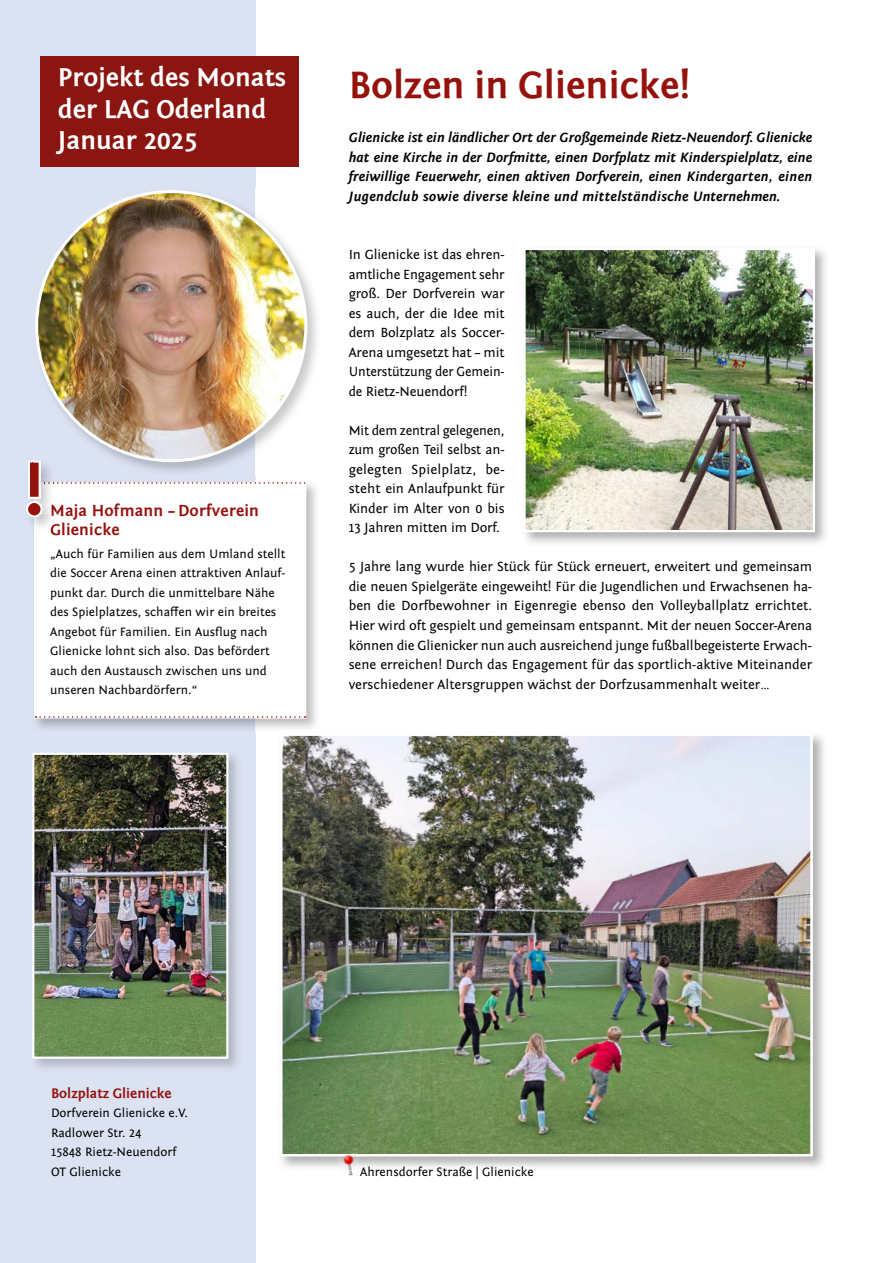
<style>
.page{position:relative;width:893px;height:1263px;background:#fff}
.page>*{position:absolute;margin:0;border:0;box-sizing:border-box;transform-origin:0 0}
.t1{font:700 39px "Fontin Sans";color:#96120c}
.t2{font:700 26.55px/31.8px "Fontin Sans";color:#fff}
.t3{font:700 16.5px/19.5px "Fontin Sans";letter-spacing:.01em;color:#96120c}
.t4{font:700 14.25px "Fontin Sans";color:#96120c}
.t5{font:13.95px/19.5px "Fontin Sans";letter-spacing:-.01em;color:#000;text-align:justify}
.t6{font:italic 700 13.95px/19.5px "Fontin Sans";letter-spacing:.03em;color:#000;text-align:justify}
.t7{font:12.75px/19.5px "Fontin Sans";color:#000}
</style>
<div class="page">
<div style="left:0;top:0;width:255px;height:1263px;background:#dbe2f2"></div>
<img style="left:281px;top:735px;width:543px;height:433px">
<img style="left:360px;top:1166px;width:173px;height:2px">
<img style="left:281px;top:735px;width:532px;height:421px">
<img style="left:36px;top:484px;width:281px;height:249px">
<img style="left:277px;top:731px;width:40px;height:2px">
<div style="left:34px;top:482px;width:272px;height:236px;background:#fff"></div>
<svg style="left:36px;top:716px;width:270px;height:2px"></svg>
<img style="left:39px;top:513px;width:17px;height:18px">
<img style="left:31px;top:516px;width:8px;height:15px">
<img style="left:51px;top:513px;width:5px;height:7px">
<svg style="left:51px;top:523px;width:5px;height:8px"></svg>
<svg style="left:28px;top:460px;width:277px;height:53px"></svg>
<div style="left:27px;top:502px;width:15px;height:14px;background:#96120c;border-radius:50%"></div>
<div style="left:26px;top:501px;width:17px;height:16px;border:2px solid #fff;border-radius:50%"></div>
<div style="left:40px;top:56px;width:259px;height:111px;background:#8b1510"></div>
<img style="left:39px;top:191px;width:278px;height:286px">
<img style="left:39px;top:458px;width:16px;height:19px">
<img style="left:33px;top:460px;width:8px;height:17px">
<img style="left:37px;top:192px;width:269px;height:269px;border-radius:135px">
<img style="left:35px;top:753px;width:203px;height:315px">
<img style="left:35px;top:756px;width:190px;height:300px">
<div style="left:32px;top:753px;width:196px;height:306px;border:2px solid #fff"></div>
<img style="left:525px;top:249px;width:301px;height:294px">
<img style="left:526px;top:251px;width:286px;height:278px">
<div style="left:523px;top:248px;width:292px;height:284px;border:2px solid #fff"></div>
<img style="left:348px;top:1170px;width:5px;height:6px">
<img style="left:338px;top:1156px;width:21px;height:14px">
<svg style="left:338px;top:1153px;width:19px;height:3px"></svg>
<h2 class="t2" style="left:58px;top:62px;width:230px">Projekt des Monats der LAG Oderland<br>Januar 2025</h2>
<p class="t3" style="left:50px;top:501px;width:210px">Maja Hofmann – Dorfverein<br>Glienicke</p>
<p class="t7" style="left:50px;top:544px;width:237px">„Auch für Familien aus dem Umland stellt die Soccer Arena einen attraktiven Anlauf&shy;punkt dar. Durch die unmittelbare Nähe des Spielplatzes, schaffen wir ein breites Angebot für Familien. Ein Ausflug nach Glienicke lohnt sich also. Das befördert auch den Austausch zwischen uns und unseren Nachbardörfern.“</p>
<h1 class="t1" style="left:349px;top:63px;width:343px">Bolzen in Glienicke!</h1>
<p class="t6" style="left:349px;top:128px;width:465px">Glienicke ist ein ländlicher Ort der Großgemeinde Rietz-Neuendorf. Glienicke hat eine Kirche in der Dorfmitte, einen Dorfplatz mit Kinderspielplatz, eine freiwillige Feuerwehr, einen aktiven Dorfverein, einen Kindergarten, einen Jugendclub sowie diverse kleine und mittelständische Unternehmen.</p>
<p class="t5" style="left:349px;top:245px;width:157px">In Glienicke ist das ehren&shy;amtliche Engagement sehr groß. Der Dorfverein war es auch, der die Idee mit dem Bolzplatz als Soccer-Arena umgesetzt hat – mit Unterstützung der Gemein&shy;de Rietz-Neuendorf!</p>
<p class="t5" style="left:349px;top:421px;width:157px">Mit dem zentral gelegenen, zum großen Teil selbst an&shy;gelegten Spielplatz, be&shy;steht ein Anlaufpunkt für Kinder im Alter von 0 bis 13 Jahren mitten im Dorf.</p>
<p class="t5" style="left:349px;top:557px;width:465px">5 Jahre lang wurde hier Stück für Stück erneuert, erweitert und gemeinsam die neuen Spielgeräte eingeweiht! Für die Jugendlichen und Erwachsenen ha&shy;ben die Dorfbewohner in Eigenregie ebenso den Volleyballplatz errichtet.<br>Hier wird oft gespielt und gemeinsam entspannt. Mit der neuen Soccer-Arena können die Glienicker nun auch ausreichend junge fußballbegeisterte Erwach&shy;sene erreichen! Durch das Engagement für das sportlich-aktive Miteinander verschiedener Altersgruppen wächst der Dorfzusammenhalt weiter…</p>
<p class="t4" style="left:51px;top:1085px;width:122px">Bolzplatz Glienicke</p>
<p class="t7" style="left:51px;top:1103px;width:138px">Dorfverein Glienicke e.V.<br>Radlower Str. 24<br>15848 Rietz-Neuendorf<br>OT Glienicke</p>
<p class="t7" style="left:360px;top:1162px;width:175px">Ahrensdorfer Straße | Glienicke</p>
</div>
